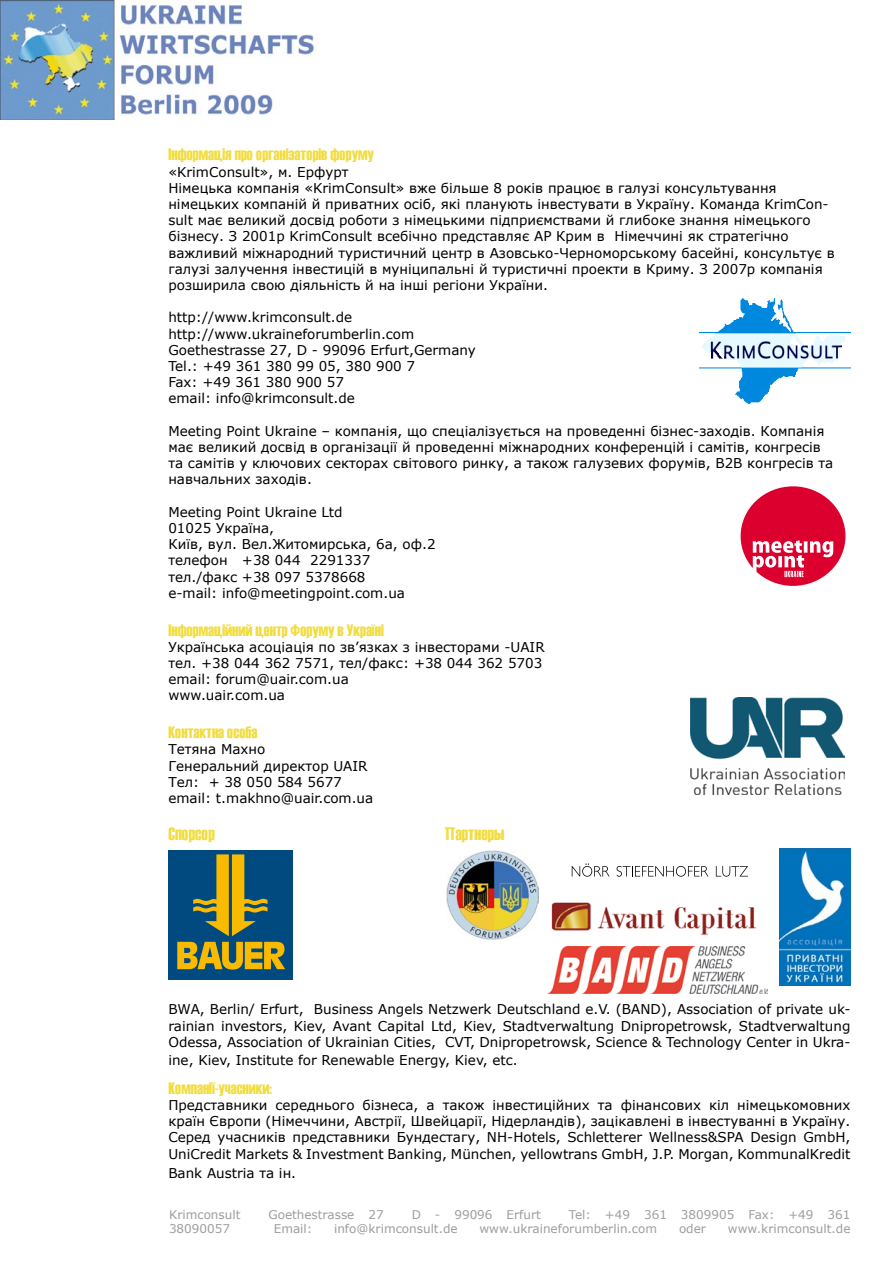
<style>
.page{position:relative;width:893px;height:1263px;background:#fff}
.page>*{position:absolute;margin:0;border:0;box-sizing:border-box;transform-origin:0 0}
.t1{font:18px "Haettenschweiler";color:#f1dd41}
.t2{font:16.5px "Haettenschweiler";color:#f1dd41}
.t3{font:13.5px/16.2px "Verdana";color:#000}
.t4{font:12px "Verdana";color:#9c9d9f}
</style>
<div class="page">
<img style="left:551px;top:902px;width:205px;height:33px">
<svg style="left:572px;top:863px;width:37px;height:14px"></svg>
<svg style="left:617px;top:866px;width:91px;height:11px"></svg>
<svg style="left:716px;top:866px;width:32px;height:11px"></svg>
<img style="left:780px;top:849px;width:70px;height:137px">
<div style="left:741px;top:486px;width:104px;height:100px;background:#dc002e;border-radius:50%"></div>
<svg style="left:753px;top:540px;width:80px;height:37px"></svg>
<img style="left:446px;top:850px;width:92px;height:89px">
<img style="left:691px;top:697px;width:153px;height:97px">
<img style="left:0;top:0;width:314px;height:119px">
<img style="left:699px;top:299px;width:151px;height:104px">
<img style="left:548px;top:946px;width:219px;height:47px">
<div style="left:168px;top:850px;width:124px;height:129px;background:#004a7f"></div>
<svg style="left:177px;top:942px;width:108px;height:27px"></svg>
<svg style="left:193px;top:854px;width:75px;height:82px"></svg>
<p class="t2" style="left:168px;top:143px;width:207px">Інформація про організаторів форуму</p>
<p class="t3" style="left:168px;top:163px;width:668px">«KrimConsult», м. Ерфурт<br>Німецька компанія «KrimConsult» вже більше 8 років працює в галузі консультування німецьких компаній й приватних осіб, які планують інвестувати в Україну. Команда KrimCon&shy;sult має великий досвід роботи з німецькими підприємствами й глибоке знання німецького бізнесу. З 2001р KrimConsult всебічно представляє АР Крим в Німеччині як стратегічно важливий міжнародний туристичний центр в Азовсько-Черноморському басейні, консультує в галузі залучення інвестицій в муніципальні й туристичні проекти в Криму. З 2007р компанія розширила свою діяльність й на інші регіони України.</p>
<p class="t3" style="left:168px;top:309px;width:309px">http://www.krimconsult.de http://www.ukraineforumberlin.com<br>Goethestrasse 27, D - 99096 Erfurt,Germany<br>Tel.: +49 361 380 99 05, 380 900 7<br>Fax: +49 361 380 900 57<br>email: info@krimconsult.de</p>
<p class="t3" style="left:168px;top:422px;width:666px">Meeting Point Ukraine – компанія, що спеціалізується на проведенні бізнес-заходів. Компанія має великий досвід в організації й проведенні міжнародних конференцій і самітів, конгресів та самітів у ключових секторах світового ринку, а також галузевих форумів, B2B конгресів та навчальних заходів.</p>
<p class="t3" style="left:168px;top:503px;width:269px">Meeting Point Ukraine Ltd<br>01025 Україна,<br>Київ, вул. Вел.Житомирська, 6а, оф.2 телефон +38 044 2291337 тел./факс +38 097 5378668<br>e-mail: info@meetingpoint.com.ua</p>
<p class="t2" style="left:168px;top:619px;width:217px">Інформаційний центр Форуму в Україні</p>
<p class="t3" style="left:168px;top:638px;width:378px">Українська асоціація по зв’язках з інвесторами -UAIR тел. +38 044 362 7571, тел/факс: +38 044 362 5703 email: forum@uair.com.ua<br>www.uair.com.ua</p>
<p class="t2" style="left:168px;top:721px;width:91px">Контактна особа</p>
<p class="t3" style="left:168px;top:741px;width:206px">Тетяна Махно<br>Генеральний директор UAIR<br>Тел: + 38 050 584 5677 email: t.makhno@uair.com.ua</p>
<h1 class="t1" style="left:168px;top:821px;width:48px">Спорсор</h1>
<h1 class="t1" style="left:445px;top:821px;width:61px">Партнеры</h1>
<p class="t3" style="left:168px;top:1001px;width:684px;text-align:justify">BWA, Berlin/ Erfurt, Business Angels Netzwerk Deutschland e.V. (BAND), Association of private uk&shy;rainian investors, Kiev, Avant Сapital Ltd, Kiev, Stadtverwaltung Dnipropetrowsk, Stadtverwaltung Odessa, Association of Ukrainian Cities, CVT, Dnipropetrowsk, Science &amp; Technology Center in Ukra-</p>
<p class="t3" style="left:168px;top:1051px;width:351px">ine, Kiev, Institute for Renewable Energy, Kiev, etc.</p>
<p class="t2" style="left:168px;top:1077px;width:105px">Kомпанії-учасники:</p>
<p class="t3" style="left:168px;top:1096px;width:684px;text-align:justify">Представники середнього бізнеса, а також інвестиційних та фінансових кіл німецькомовних країн Європи (Німеччини, Австрії, Швейцарії, Нідерландів), зацікавлені в інвестуванні в Україну.<br>Серед учасників представники Бундестагу, NH-Hotels, Schletterer Wellness&amp;SPA Design GmbH, UniCredit Markets &amp; Investment Banking, München, yellowtrans GmbH, J.P. Morgan, KommunalKredit</p>
<p class="t3" style="left:168px;top:1165px;width:129px">Bank Austria та ін.</p>
<p class="t4" style="left:169px;top:1207px;width:73px">Krimconsult</p>
<p class="t4" style="left:268px;top:1207px;width:117px">Goethestrasse 27</p>
<p class="t4" style="left:412px;top:1207px;width:131px">D - 99096 Erfurt</p>
<p class="t4" style="left:569px;top:1207px;width:283px">Tel: +49 361 3809905 Fax: +49 361</p>
<p class="t4" style="left:169px;top:1221px;width:63px">38090057</p>
<p class="t4" style="left:274px;top:1221px;width:40px">Email:</p>
<p class="t4" style="left:334px;top:1221px;width:125px">info@krimconsult.de</p>
<p class="t4" style="left:479px;top:1221px;width:179px">www.ukraineforumberlin.com</p>
<p class="t4" style="left:679px;top:1221px;width:29px">oder</p>
<p class="t4" style="left:728px;top:1221px;width:124px">www.krimconsult.de</p>
</div>
